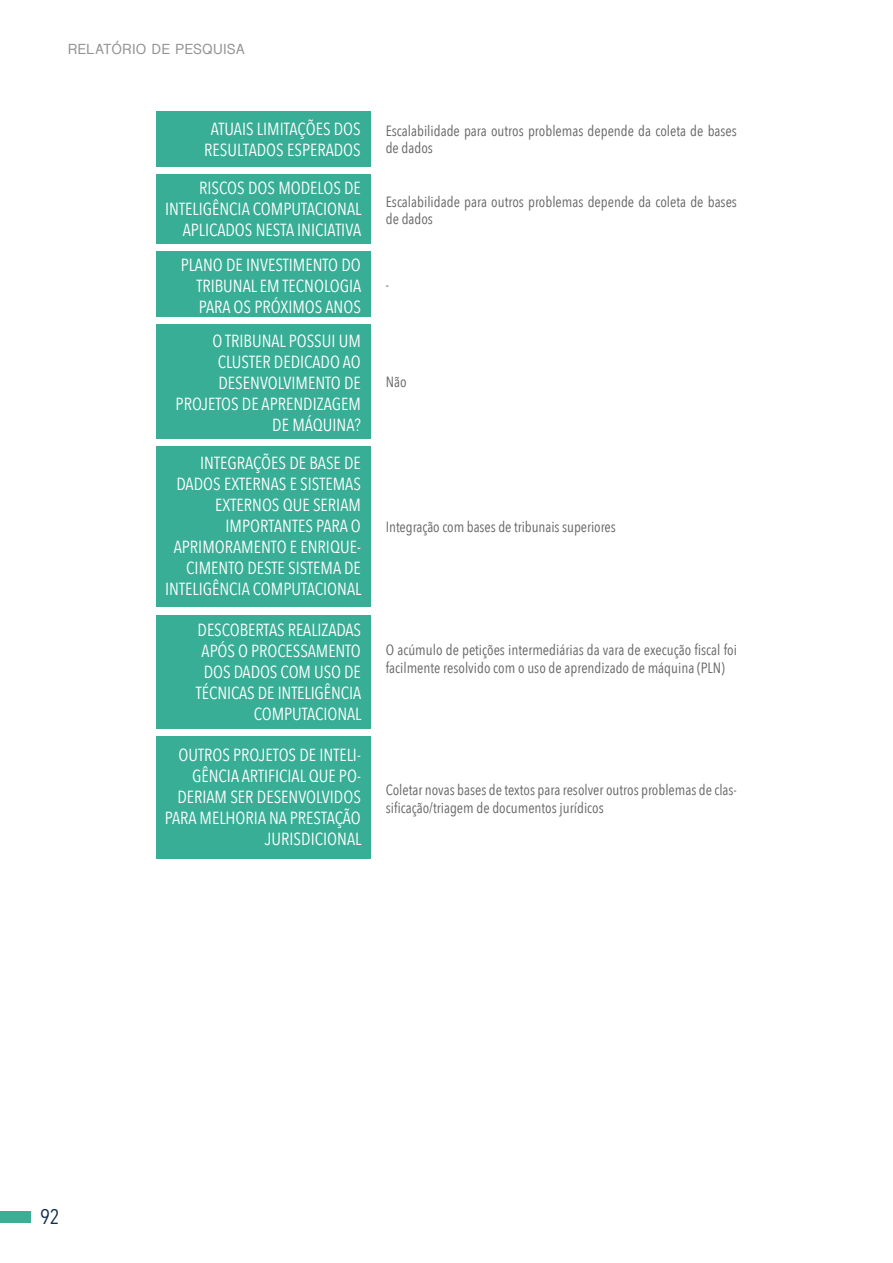
<style>
.page{position:relative;width:893px;height:1263px;background:#fff}
.page>*{position:absolute;margin:0;border:0;box-sizing:border-box;transform-origin:0 0}
.t1{font:21px "Avenir Next Condensed";color:#152e4a}
.t2{font:17.55px/21px "Avenir Next Condensed";color:#fff;text-align:right}
.t3{font:14.85px/17.7px "Avenir Next Condensed";color:#646363}
.t4{font:700 13.5px "Shree Dev 0714";letter-spacing:.06em;color:#929292}
</style>
<div class="page">
<div style="left:0;top:1212px;width:30px;height:11px;background:#3aaf96"></div>
<div style="left:156px;top:111px;width:214px;height:55px;background:#38ae96"></div>
<div style="left:156px;top:174px;width:214px;height:69px;background:#38ae96"></div>
<div style="left:156px;top:251px;width:214px;height:66px;background:#38ae96"></div>
<div style="left:156px;top:325px;width:214px;height:114px;background:#38ae96"></div>
<div style="left:156px;top:615px;width:214px;height:114px;background:#38ae96"></div>
<div style="left:156px;top:736px;width:214px;height:123px;background:#38ae96"></div>
<div style="left:156px;top:447px;width:214px;height:160px;background:#38ae96"></div>
<p class="t4" style="left:68px;top:41px;width:178px">RELATÓRIO DE PESQUISA</p>
<p class="t2" style="left:204px;top:117px;width:158px;text-align:center">ATUAIS LIMITAÇÕES DOS<br>RESULTADOS ESPERADOS</p>
<p class="t2" style="left:165px;top:177px;width:198px">RISCOS DOS MODELOS DE<br>INTELIGÊNCIA COMPUTACIONAL<br>APLICADOS NESTA INICIATIVA</p>
<p class="t2" style="left:196px;top:253px;width:166px;text-align:justify;text-indent:-16px">PLANO DE INVESTIMENTO DO TRIBUNAL EM TECNOLOGIA PARA OS PRÓXIMOS ANOS</p>
<p class="t2" style="left:176px;top:330px;width:187px">O TRIBUNAL POSSUI UM<br>CLUSTER DEDICADO AO<br>DESENVOLVIMENTO DE<br>PROJETOS DE APRENDIZAGEM<br>DE MÁQUINA?</p>
<p class="t2" style="left:165px;top:452px;width:198px">INTEGRAÇÕES DE BASE DE<br>DADOS EXTERNAS E SISTEMAS<br>EXTERNOS QUE SERIAM<br>IMPORTANTES PARA O<br>APRIMORAMENTO E ENRIQUE-<br>CIMENTO DESTE SISTEMA DE<br>INTELIGÊNCIA COMPUTACIONAL</p>
<p class="t2" style="left:196px;top:619px;width:167px">DESCOBERTAS REALIZADAS<br>APÓS O PROCESSAMENTO<br>DOS DADOS COM USO DE<br>TÉCNICAS DE INTELIGÊNCIA<br>COMPUTACIONAL</p>
<p class="t2" style="left:165px;top:744px;width:198px">OUTROS PROJETOS DE INTELI-<br>GÊNCIA ARTIFICIAL QUE PO-<br>DERIAM SER DESENVOLVIDOS<br>PARA MELHORIA NA PRESTAÇÃO<br>JURISDICIONAL</p>
<p class="t3" style="left:386px;top:121px;width:353px">Escalabilidade para outros problemas depende da coleta de bases de dados</p>
<p class="t3" style="left:386px;top:192px;width:353px">Escalabilidade para outros problemas depende da coleta de bases de dados</p>
<p class="t3" style="left:386px;top:275px;width:5px">-</p>
<p class="t3" style="left:386px;top:372px;width:22px">Não</p>
<p class="t3" style="left:386px;top:517px;width:232px">Integração com bases de tribunais superiores</p>
<p class="t3" style="left:386px;top:640px;width:353px">O acúmulo de petições intermediárias da vara de execução fiscal foi facilmente resolvido com o uso de aprendizado de máquina (PLN)</p>
<p class="t3" style="left:386px;top:780px;width:353px">Coletar novas bases de textos para resolver outros problemas de clas&shy;sificação/triagem de documentos jurídicos</p>
<p class="t1" style="left:40px;top:1199px;width:21px">92</p>
</div>
